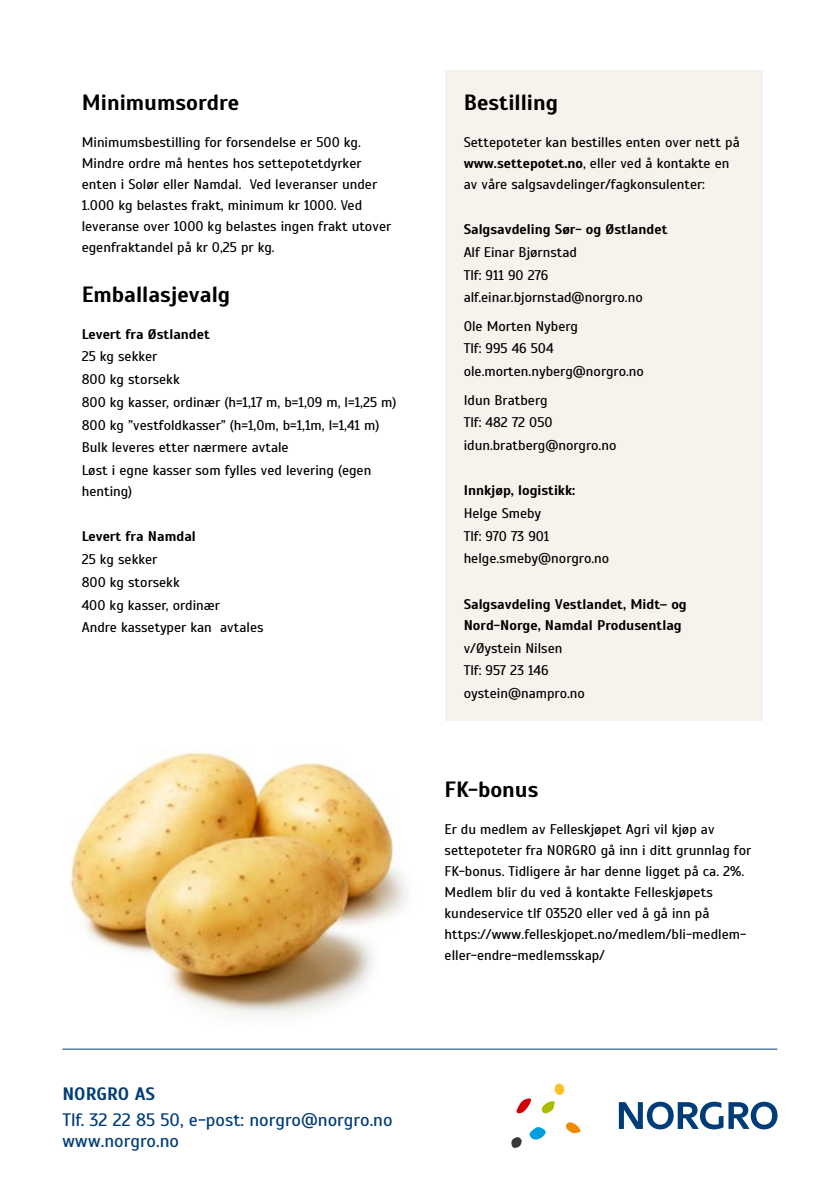
<style>
.page{position:relative;width:840px;height:1191px;background:#fff}
.page>*{position:absolute;margin:0;border:0;box-sizing:border-box;transform-origin:0 0}
.t1{font:700 22px "Scada";color:#000}
.t2{font:18px/21.6px "Scada";color:#003d77}
.t3{font:700 18px "Scada";color:#003d77}
.t4{font:14px/22.6px "Scada";color:#000}
.t5{font:700 14px/21px "Scada";color:#000}
.s1{font-weight:700}
</style>
<div class="page">
<img style="left:70px;top:751px;width:337px;height:264px">
<div style="left:444px;top:70px;width:318px;height:651px;background:#f8f2ec"></div>
<svg style="left:618px;top:1101px;width:159px;height:28px"></svg>
<svg style="left:511px;top:1137px;width:10px;height:11px"></svg>
<svg style="left:541px;top:1083px;width:23px;height:31px"></svg>
<svg style="left:565px;top:1122px;width:15px;height:11px"></svg>
<svg style="left:516px;top:1098px;width:15px;height:15px"></svg>
<svg style="left:529px;top:1127px;width:17px;height:13px"></svg>
<hr style="left:62px;top:1048px;width:714px;height:1px;background:#003d77">
<h1 class="t1" style="left:82px;top:89px;width:159px">Minimumsordre</h1>
<p class="t4" style="left:82px;top:132px;width:311px;line-height:21px">Minimumsbestilling for forsendelse er 500 kg.<br>Mindre ordre må hentes hos settepotetdyrker enten i Solør eller Namdal. Ved leveranser under 1.000 kg belastes frakt, minimum kr 1000. Ved leveranse over 1000 kg belastes ingen frakt utover egenfraktandel på kr 0,25 pr kg.</p>
<h1 class="t1" style="left:82px;top:281px;width:150px">Emballasjevalg</h1>
<p class="t5" style="left:82px;top:323px;width:130px">Levert fra Østlandet</p>
<p class="t4" style="left:82px;top:345px;width:316px">25 kg sekker<br>800 kg storsekk<br>800 kg kasser, ordinær (h=1,17 m, b=1,09 m, l=1,25 m)<br>800 kg ”vestfoldkasser” (h=1,0m, b=1,1m, l=1,41 m)<br>Bulk leveres etter nærmere avtale<br>Løst i egne kasser som fylles ved levering (egen</p>
<p class="t4" style="left:82px;top:480px;width:52px">henting)</p>
<p class="t5" style="left:82px;top:526px;width:115px">Levert fra Namdal</p>
<p class="t4" style="left:82px;top:548px;width:183px">25 kg sekker<br>800 kg storsekk<br>400 kg kasser, ordinær<br>Andre kassetyper kan avtales</p>
<h1 class="t1" style="left:463px;top:89px;width:96px">Bestilling</h1>
<p class="t4" style="left:463px;top:132px;width:277px;line-height:21px">Settepoteter kan bestilles enten over nett på <span class="s1">www.settepotet.no</span>, eller ved å kontakte en av våre salgsavdelinger/fagkonsulenter:</p>
<p class="t5" style="left:463px;top:219px;width:205px">Salgsavdeling Sør- og Østlandet</p>
<p class="t4" style="left:463px;top:241px;width:180px">Alf Einar Bjørnstad<br>Tlf: 911 90 276 alf.einar.bjornstad@norgro.no</p>
<p class="t4" style="left:463px;top:315px;width:182px">Ole Morten Nyberg<br>Tlf: 995 46 504 ole.morten.nyberg@norgro.no</p>
<p class="t4" style="left:463px;top:388px;width:154px">Idun Bratberg<br>Tlf: 482 72 050 idun.bratberg@norgro.no</p>
<p class="t5" style="left:463px;top:480px;width:113px">Innkjøp, logistikk:</p>
<p class="t4" style="left:463px;top:502px;width:147px">Helge Smeby<br>Tlf: 970 73 901 helge.smeby@norgro.no</p>
<p class="t5" style="left:463px;top:593px;width:224px">Salgsavdeling Vestlandet, Midt– og<br>Nord-Norge, Namdal Produsentlag</p>
<p class="t4" style="left:463px;top:636px;width:123px">v/Øystein Nilsen<br>Tlf: 957 23 146 oystein@nampro.no</p>
<h1 class="t1" style="left:444px;top:776px;width:95px">FK-bonus</h1>
<p class="t4" style="left:444px;top:818px;width:308px;line-height:21px">Er du medlem av Felleskjøpet Agri vil kjøp av settepoteter fra NORGRO gå inn i ditt grunnlag for FK-bonus. Tidligere år har denne ligget på ca. 2%.<br>Medlem blir du ved å kontakte Felleskjøpets kundeservice tlf 03520 eller ved å gå inn på https://www.felleskjopet.no/medlem/bli-medlem&shy;eller-endre-medlemsskap/</p>
<p class="t3" style="left:62px;top:1083px;width:94px">NORGRO AS</p>
<p class="t2" style="left:62px;top:1108px;width:331px">Tlf. 32 22 85 50, e-post: norgro@norgro.no www.norgro.no</p>
</div>
